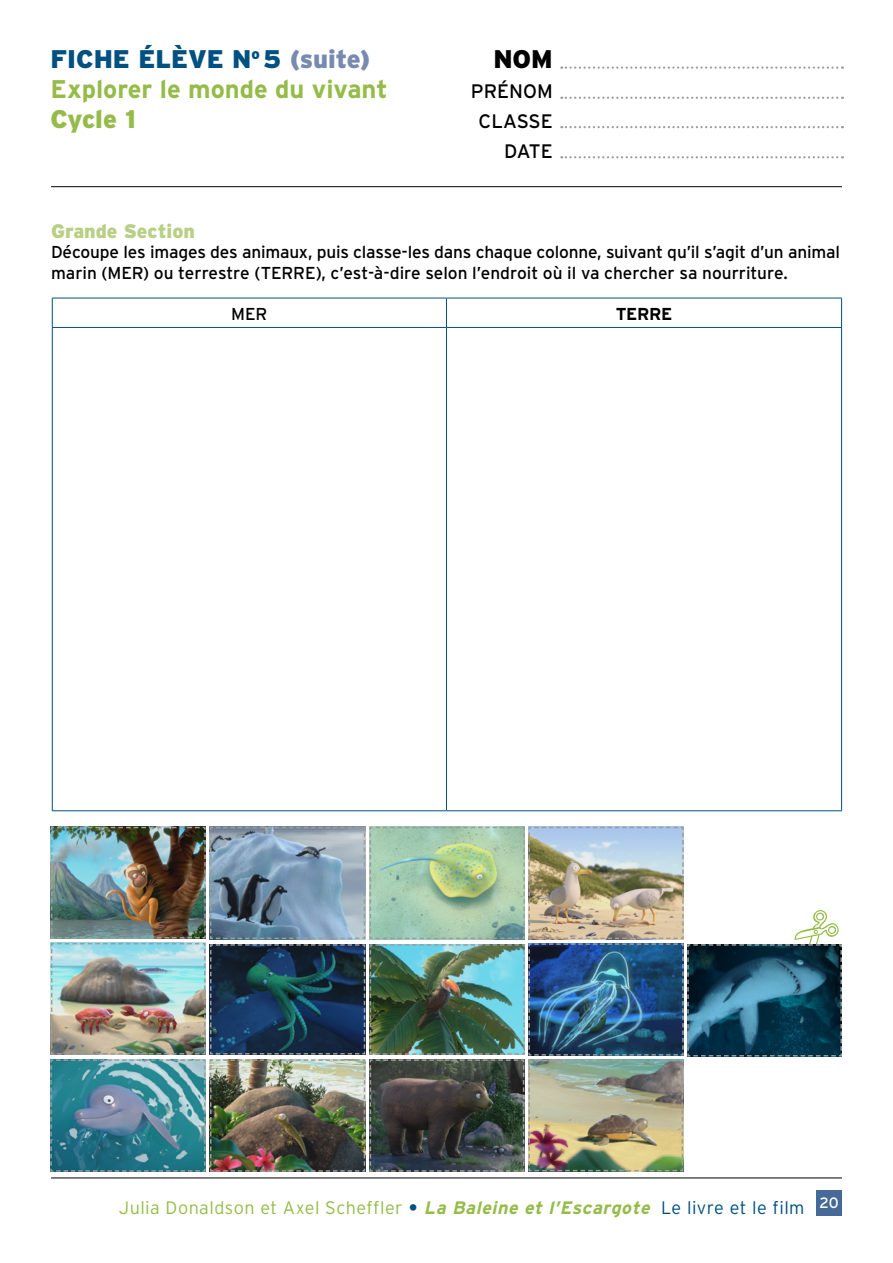
<style>
.page{position:relative;width:893px;height:1263px;background:#fff}
.page>*{position:absolute;margin:0;border:0;box-sizing:border-box;transform-origin:0 0}
.t1{font:700 25.5px/30px "Interstate";color:#95bb49}
.t2{font:900 25.5px "Interstate";letter-spacing:-.01em;color:#95bb49}
.t3{font:900 25.5px "Interstate";color:#000}
.t4{font:19.5px/30px "Interstate";color:#000;text-align:right}
.t5{font:900 19.5px "Interstate";color:#b8cf84}
.t6{font:300 18px "Interstate";letter-spacing:.025em;color:#95bb49}
.t7{font:17.25px/21px "Interstate";letter-spacing:-.01em;color:#000}
.t8{font:700 17.25px "Interstate";letter-spacing:-.02em;color:#000}
.t9{font:15px "Interstate";color:#fff}
.s1{font-weight:900;color:#005081}
.s2{font-weight:900;color:#778aaf}
.s3{font-weight:700;color:#005081}
.s4{font-weight:700;font-style:italic}
.s5{color:#005081}
</style>
<div class="page">
<hr style="left:51px;top:1177px;width:791px;height:1px;background:#000">
<svg style="left:561px;top:66px;width:282px;height:3px"></svg>
<svg style="left:561px;top:126px;width:282px;height:2px"></svg>
<svg style="left:561px;top:97px;width:282px;height:2px"></svg>
<svg style="left:561px;top:156px;width:282px;height:2px"></svg>
<hr style="left:51px;top:186px;width:791px;height:1px;background:#000">
<div style="left:816px;top:1191px;width:26px;height:25px;background:#456a97"></div>
<hr style="left:52px;top:298px;width:394px;height:1px;background:#005081">
<svg style="left:52px;top:298px;width:1px;height:29px"></svg>
<hr style="left:446px;top:298px;width:396px;height:1px;background:#005081">
<svg style="left:446px;top:298px;width:1px;height:29px"></svg>
<svg style="left:841px;top:298px;width:1px;height:29px"></svg>
<hr style="left:52px;top:327px;width:394px;height:1px;background:#005081">
<hr style="left:52px;top:328px;width:1px;height:482px;background:#005081">
<hr style="left:446px;top:327px;width:396px;height:1px;background:#005081">
<hr style="left:446px;top:328px;width:1px;height:482px;background:#005081">
<hr style="left:841px;top:328px;width:1px;height:482px;background:#005081">
<hr style="left:52px;top:810px;width:394px;height:1px;background:#005081">
<hr style="left:446px;top:810px;width:396px;height:1px;background:#005081">
<img style="left:50px;top:826px;width:792px;height:346px">
<h1 class="t1" style="left:50px;top:44px;width:339px"><span class="s1">FICHE ÉLÈVE N</span><sup>o</sup> <span class="s1">5</span> <span class="s2">(suite)<br></span>Explorer le monde du vivant</h1>
<h1 class="t2" style="left:50px;top:103px;width:87px">Cycle 1</h1>
<h1 class="t3" style="left:493px;top:43px;width:61px">NOM</h1>
<p class="t4" style="left:471px;top:76px;width:83px">PRÉNOM<br>CLASSE<br>DATE</p>
<p class="t5" style="left:51px;top:219px;width:145px">Grande Section</p>
<p class="t7" style="left:51px;top:241px;width:790px">Découpe les images des animaux, puis classe-les dans chaque colonne, suivant qu’il s’agit d’un animal marin (MER) ou terrestre (TERRE), c’est-à-dire selon l’endroit où il va chercher sa nourriture.</p>
<p class="t7" style="left:231px;top:303px;width:38px">MER</p>
<p class="t8" style="left:616px;top:303px;width:58px">TERRE</p>
<p class="t6" style="left:119px;top:1197px;width:687px">Julia Donaldson et Axel Scheffler <span class="s3">•</span> <span class="s4">La Baleine et l’Escargote</span> <span class="s5">Le livre et le film</span></p>
<p class="t9" style="left:820px;top:1193px;width:21px">20</p>
</div>
